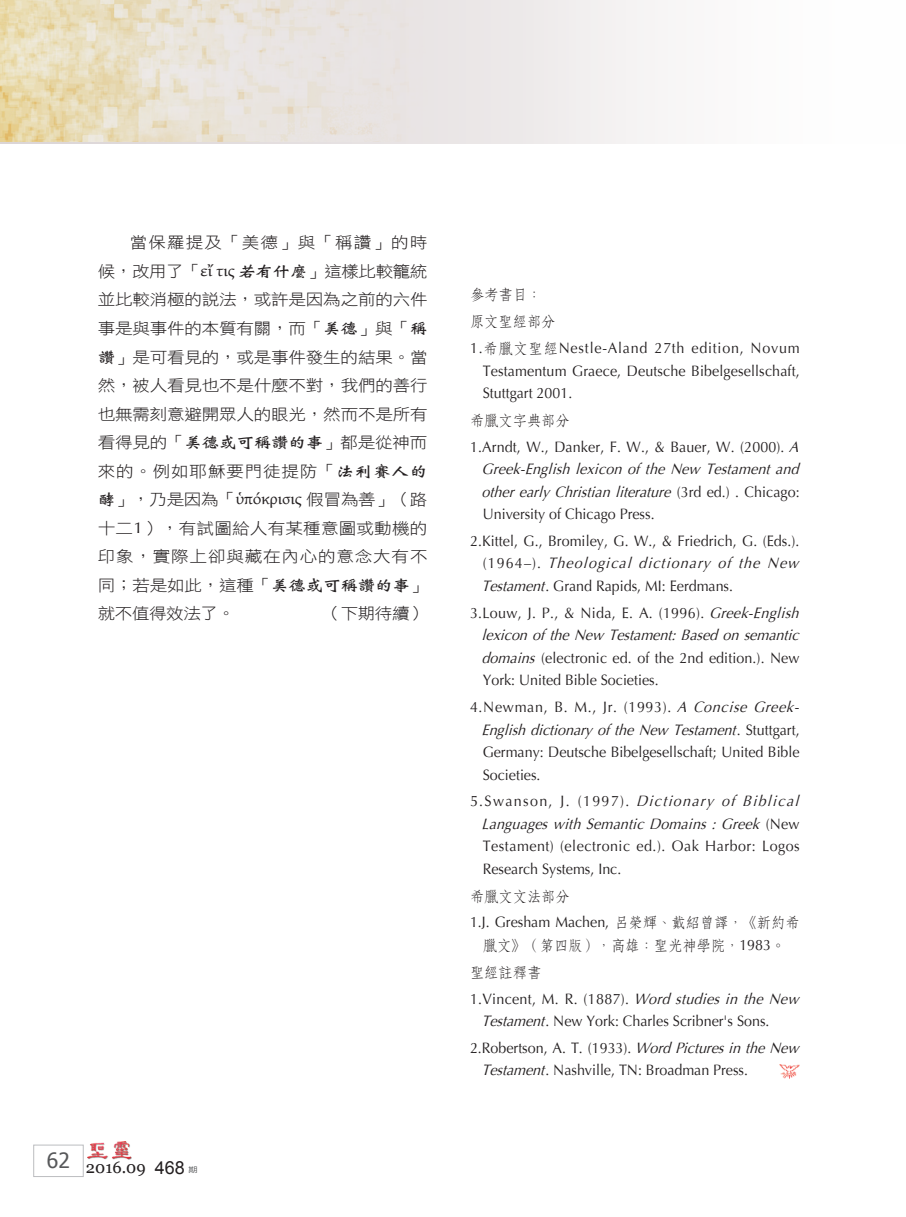
<style>
.page{position:relative;width:906px;height:1217px;background:#fff}
.page>*{position:absolute;margin:0;border:0;box-sizing:border-box;transform-origin:0 0}
.t1{font:16.5px "Georgia";color:#231f20}
.t2{font:15.75px/28.5px "DF Hei W3 WIN BF";letter-spacing:.01em;color:#231f20;text-align:justify;scale:1.11 1}
.備註{font:15px/22.5px "Optima";color:#231f20;scale:.95 1}
.備註-2{font:15px/22.5px "Optima";letter-spacing:.035em;color:#231f20;scale:.95 1}
.備註-3{font:15px/22.5px "DF Fang Song W4 WIN BF";color:#231f20;text-align:center;scale:.95 1}
.t3{font:7.5px "DF Hei W5 WIN BF";color:#57585a;scale:1.25 1}
.s1{font-family:"Gentium"}
.s2{font-family:"DF Wei Bei W7 WIN BF"}
.s3{font-family:"Optima"}
.s4{font-family:"Arial";font-size:18px}
.s5{font-family:"DF Fang Song W4 WIN BF"}
.s6{font-style:italic}
</style>
<div class="page">
<div style="left:33px;top:1144px;width:50px;height:32px;border:1px solid #bcbdc0"></div>
<img style="left:87px;top:1141px;width:44px;height:17px">
<img style="left:780px;top:1064px;width:19px;height:14px">
<div style="left:1px;top:0;width:904px;height:143px;background:linear-gradient(to bottom,#f7f6f6,#f7f6f6)"></div>
<img style="left:0;top:0;width:501px;height:142px">
<p class="t2" style="left:98px;top:228px;width:298px;text-indent:32px">當保羅提及「美德」與「稱讚」的時候，改用了「<span class="s1">εἴ τις</span> <span class="s2">若有什麼</span>」這樣比較籠統並比較消極的說法，或許是因為之前的六件事是與事件的本質有關，而「<span class="s2">美德</span>」與「<span class="s2">稱讚</span>」是可看見的，或是事件發生的結果。當然，被人看見也不是什麼不對，我們的善行也無需刻意避開眾人的眼光，然而不是所有看得見的「<span class="s2">美德或可稱讚的事</span>」都是從神而來的。例如耶穌要門徒提防「<span class="s2">法利賽人的酵</span>」，乃是因為「<span class="s1">ὑπόκρισις</span> 假冒為善」（路十二<span class="s3">1</span>），有試圖給人有某種意圖或動機的印象，實際上卻與藏在內心的意念大有不同；若是如此，這種「<span class="s2">美德或可稱讚的事</span>」就不值得效法了。</p>
<p class="t2" style="left:323px;top:599px;width:94px">（下期待續）</p>
<p class="t1" style="left:47px;top:1156px;width:139px"><sup>62</sup> 2016.09 <span class="s4">468</span></p>
<p class="t3" style="left:188px;top:1165px;width:9px">期</p>
<p class="備註-3" style="left:470px;top:283px;width:76px">參考書目：</p>
<p class="備註-3" style="left:470px;top:310px;width:91px">原文聖經部分</p>
<p class="備註" style="left:483px;top:337px;width:335px;text-align:justify;text-indent:-13px">1.<span class="s5">希臘文聖經</span>Nestle-Aland 27th edition, Novum Testamentum Graece, Deutsche Bibelgesellschaft, Stuttgart 2001.</p>
<p class="備註-3" style="left:470px;top:409px;width:106px">希臘文字典部分</p>
<p class="備註" style="left:481px;top:435px;width:341px;text-indent:-12px">1.Arndt, W., Danker, F. W., &amp; Bauer, W. (2000). <span class="s6">A Greek-English lexicon of the New Testament and other early Christian literature</span> ( 3 r d e d . ) . C h i c a g o :<br>University of Chicago Press.</p>
<p class="備註" style="left:481px;top:529px;width:340px;text-indent:-12px">2.Kittel, G., Bromiley, G. W., &amp; Friedrich, G. (Eds.). ( 1 9 6 4 – ) . <span class="s6">Theological dictionary of the New<br>Testament</span>. Grand Rapids, MI: Eerdmans.</p>
<p class="備註" style="left:481px;top:601px;width:341px;text-indent:-12px">3.Louw, J. P., &amp; Nida, E. A. (1996). <span class="s6">Greek-English lexicon of the New Testament: Based on semantic domains</span>(electronic ed. of the 2nd edition.). New York: United Bible Societies.</p>
<p class="備註" style="left:481px;top:695px;width:340px;text-indent:-12px">4.Newman, B. M., Jr. (1993). <span class="s6">AConciseGreek-English dictionary of the New Testament</span>. S t u t t g a r t , Germany: Deutsche Bibelgesellschaft; United Bible Societies.</p>
<p class="備註-2" style="left:481px;top:790px;width:340px;text-indent:-12px">5.Swanson, J. (1997). <span class="s6">DictionaryofBiblical Languages with Semantic Domains : Greek</span> ( N e w Testament) (electronic ed.). Oak Harbor: Logos Research Systems, Inc.</p>
<p class="備註-3" style="left:470px;top:884px;width:106px">希臘文文法部分</p>
<p class="備註-3" style="left:470px;top:911px;width:348px"><span class="s3">1.J. Gresham Machen,</span> 呂榮輝、戴紹曾譯，《新約希臘文》（第四版），高雄：聖光神學院，<span class="s3">1983</span>。</p>
<p class="備註-3" style="left:470px;top:960px;width:76px">聖經註釋書</p>
<p class="備註" style="left:481px;top:987px;width:340px;text-indent:-12px">1.Vincent, M. R. (1887). <span class="s6">WordstudiesintheNew<br>Testament</span>. New York: Charles Scribner's Sons.</p>
<p class="備註" style="left:481px;top:1036px;width:340px;text-indent:-12px">2.Robertson, A. T. (1933). <span class="s6">WordPicturesintheNew<br>Testament</span>. Nashville, TN: Broadman Press.</p>
</div>
